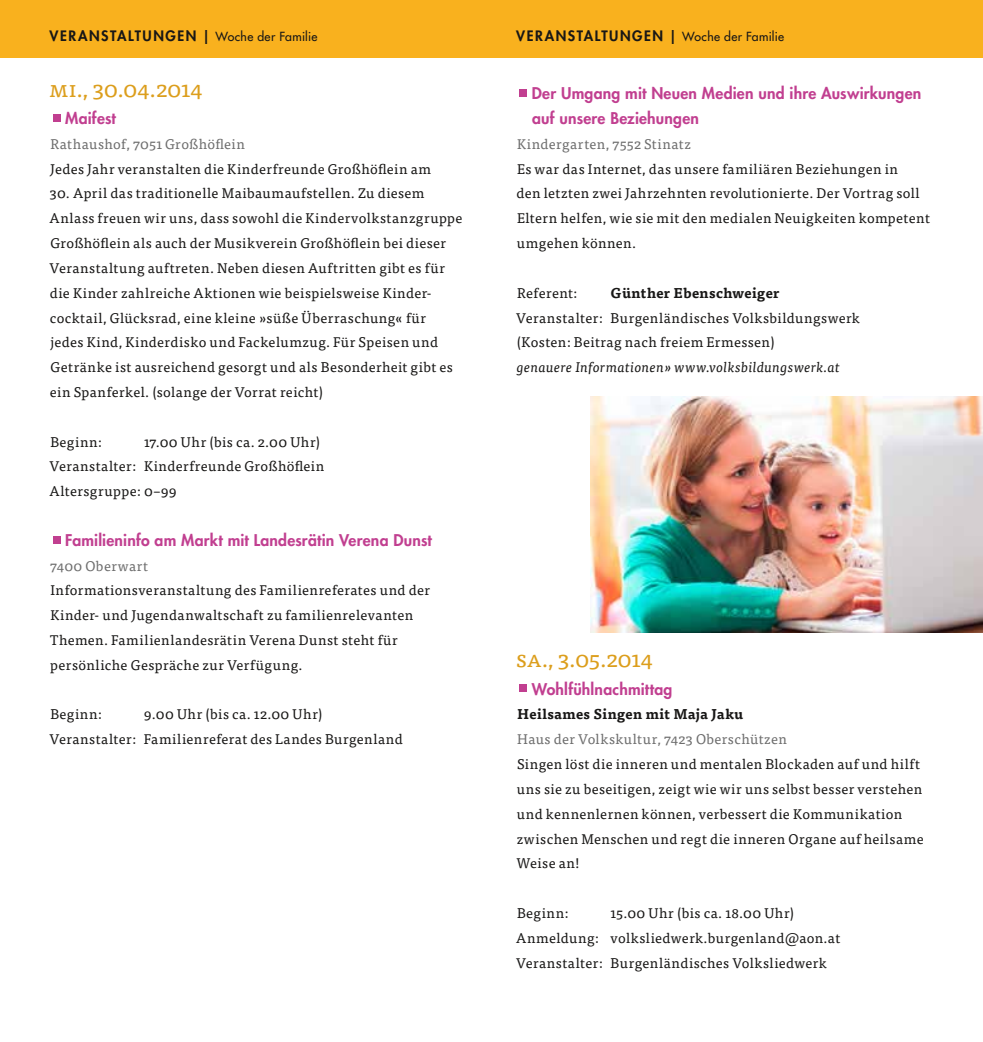
<style>
.page{position:relative;width:983px;height:1042px;background:#fff}
.page>*{position:absolute;margin:0;border:0;box-sizing:border-box;transform-origin:0 0}
.t1{font:22.75px "Tisa Pro";color:#dc9e1c}
.t2{font:800 15.75px/24.8px "Futura";letter-spacing:.015em;color:#c13f90}
.t3{font:14px/24.8px "Tisa Pro";letter-spacing:.03em;color:#181716}
.t4{font:14px "Tisa Pro";letter-spacing:.03em;color:#6e6e6e}
.t5{font:800 14px "Futura";letter-spacing:.105em;color:#181716}
.t6{font:700 14px "Tisa Pro";letter-spacing:.02em;color:#181716}
.t7{font:italic 14px "Tisa Pro";letter-spacing:.02em;color:#181716}
.s1{font-weight:400;font-size:12.25px}
</style>
<div class="page">
<div style="left:0;top:0;width:982px;height:58px;background:#f9b11e"></div>
<img style="left:590px;top:397px;width:392px;height:235px">
<div style="left:53px;top:114px;width:7px;height:8px;background:#c13f90"></div>
<div style="left:53px;top:536px;width:7px;height:7px;background:#c13f90"></div>
<div style="left:519px;top:89px;width:7px;height:8px;background:#c13f90"></div>
<div style="left:519px;top:685px;width:7px;height:7px;background:#c13f90"></div>
<p class="t5" style="left:50px;top:27px;width:269px">VERANSTALTUNGEN | <span class="s1">Woche der Familie</span></p>
<p class="t5" style="left:516px;top:27px;width:269px">VERANSTALTUNGEN | <span class="s1">Woche der Familie</span></p>
<h1 class="t1" style="left:49px;top:72px;width:155px">mi., 30.04.2014</h1>
<p class="t2" style="left:65px;top:106px;width:52px">Maifest</p>
<p class="t4" style="left:50px;top:134px;width:196px">Rathaushof, 7051 Großhöflein</p>
<p class="t3" style="left:50px;top:155px;width:382px">Jedes Jahr veranstalten die Kinderfreunde Großhöflein am</p>
<p class="t3" style="left:49px;top:180px;width:414px">30. April das traditionelle Maibaumaufstellen. Zu diesem Anlass freuen wir uns, dass sowohl die Kindervolkstanzgruppe Großhöflein als auch der Musikverein Großhöflein bei dieser Veranstaltung auftreten. Neben diesen Auftritten gibt es für die Kinder zahlreiche Aktionen wie beispielsweise Kinder&shy;cocktail, Glücksrad, eine kleine »süße Überraschung« für<br>jedes Kind, Kinderdisko und Fackelumzug. Für Speisen und Getränke ist ausreichend gesorgt und als Besonderheit gibt es ein Spanferkel. (solange der Vorrat reicht)</p>
<p class="t3" style="left:50px;top:428px;width:53px">Beginn:</p>
<p class="t3" style="left:49px;top:428px;width:276px;text-indent:95px">17.00 Uhr (bis ca. 2.00 Uhr)<br>Veranstalter: Kinderfreunde Großhöflein<br>Altersgruppe: 0–99</p>
<p class="t2" style="left:65px;top:527px;width:368px">Familieninfo am Markt mit Landesrätin Verena Dunst</p>
<p class="t4" style="left:50px;top:555px;width:100px">7400 Oberwart</p>
<p class="t3" style="left:50px;top:577px;width:381px">Informationsveranstaltung des Familienreferates und der Kinder- und Jugendanwaltschaft zu familienrelevanten Themen. Familienlandesrätin Verena Dunst steht für persönliche Gespräche zur Verfügung.</p>
<p class="t3" style="left:50px;top:701px;width:53px">Beginn:</p>
<p class="t3" style="left:50px;top:701px;width:354px;text-indent:94px">9.00 Uhr (bis ca. 12.00 Uhr)<br>Veranstalter: Familienreferat des Landes Burgenland</p>
<p class="t2" style="left:531px;top:81px;width:391px">Der Umgang mit Neuen Medien und ihre Auswirkungen auf unsere Beziehungen</p>
<p class="t4" style="left:517px;top:134px;width:175px">Kindergarten, 7552 Stinatz</p>
<p class="t3" style="left:516px;top:155px;width:415px">Es war das Internet, das unsere familiären Beziehungen in<br>den letzten zwei Jahrzehnten revolutionierte. Der Vortrag soll Eltern helfen, wie sie mit den medialen Neuigkeiten kompetent umgehen können.</p>
<p class="t3" style="left:517px;top:279px;width:62px">Referent:</p>
<p class="t6" style="left:610px;top:281px;width:170px">Günther Ebenschweiger</p>
<p class="t3" style="left:516px;top:304px;width:345px">Veranstalter: Burgenländisches Volksbildungswerk (Kosten: Beitrag nach freiem Ermessen)</p>
<p class="t7" style="left:516px;top:357px;width:324px">genauere Informationen» www.volksbildungswerk.at</p>
<h1 class="t1" style="left:515px;top:642px;width:139px">sa., 3.05.2014</h1>
<p class="t2" style="left:531px;top:676px;width:142px">Wohlfühlnachmittag</p>
<p class="t6" style="left:517px;top:703px;width:227px">Heilsames Singen mit Maja Jaku</p>
<p class="t4" style="left:517px;top:729px;width:271px">Haus der Volkskultur, 7423 Oberschützen</p>
<p class="t3" style="left:516px;top:751px;width:408px">Singen löst die inneren und mentalen Blockaden auf und hilft uns sie zu beseitigen, zeigt wie wir uns selbst besser verstehen und kennenlernen können, verbessert die Kommunikation zwischen Menschen und regt die inneren Organe auf heilsame Weise an!</p>
<p class="t3" style="left:517px;top:900px;width:53px">Beginn:</p>
<p class="t3" style="left:516px;top:900px;width:325px;text-indent:95px">15.00 Uhr (bis ca. 18.00 Uhr)<br>Anmeldung: volksliedwerk.burgenland@aon.at<br>Veranstalter: Burgenländisches Volksliedwerk</p>
</div>
